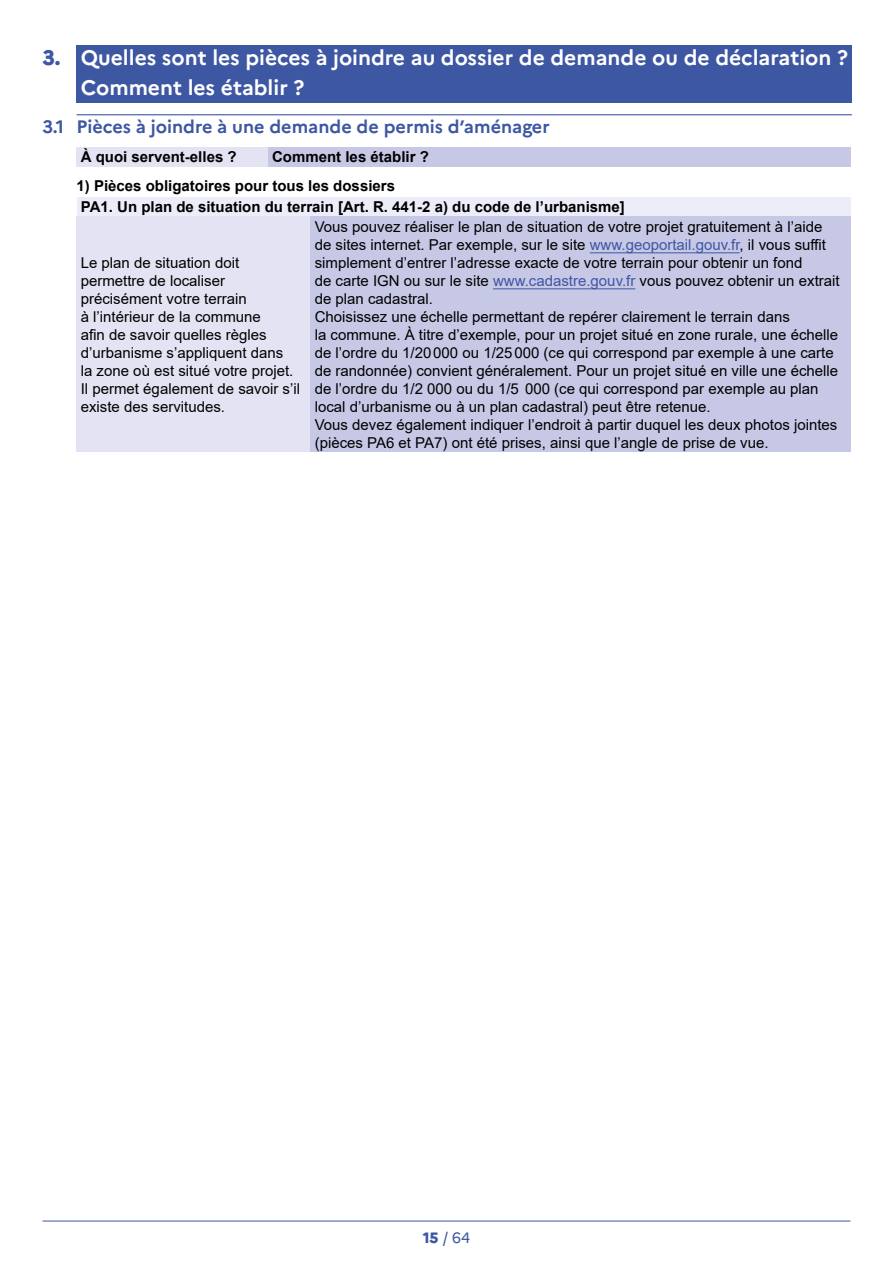
<style>
.page{position:relative;width:893px;height:1263px;background:#fff}
.page>*{position:absolute;margin:0;border:0;box-sizing:border-box;transform-origin:0 0}
.t1{font:700 21px/30px "Marianne";color:#fff}
.t2{font:700 18px "Marianne";color:#3e57a3}
.t3{font:15px/18px "Arial";color:#000}
.t4{font:700 15px/21.1px "Arial";color:#000}
.t5{font:15px "Marianne";color:#3e57a3}
.s1{font-weight:800;color:#3e57a3}
.s2{color:#3e57a3}
.s3{font-weight:800}
</style>
<div class="page">
<hr style="left:43px;top:1221px;width:807px;height:1px;background:#3e57a3">
<div style="left:77px;top:45px;width:775px;height:57px;background:#3e57a3"></div>
<hr style="left:77px;top:114px;width:775px;height:1px;background:#3e57a3">
<div style="left:77px;top:147px;width:191px;height:19px;background:#e3e3f3"></div>
<div style="left:268px;top:147px;width:582px;height:19px;background:#c7c8e6"></div>
<div style="left:77px;top:197px;width:773px;height:20px;background:#ecedf8"></div>
<div style="left:77px;top:217px;width:233px;height:235px;background:#e3e3f3"></div>
<div style="left:310px;top:217px;width:540px;height:235px;background:#c7c8e6"></div>
<hr style="left:590px;top:252px;width:150px;height:1px;background:#3e57a3">
<hr style="left:493px;top:288px;width:142px;height:1px;background:#3e57a3">
<h1 class="t1" style="left:81px;top:43px;width:769px;text-indent:-38px"><span class="s1">3.</span> Quelles sont les pièces à joindre au dossier de demande ou de déclaration ?<br>Comment les établir ?</h1>
<p class="t2" style="left:43px;top:115px;width:509px">3.1 Pièces à joindre à une demande de permis d’aménager</p>
<p class="t4" style="left:81px;top:147px;width:157px">À quoi servent-elles ?</p>
<p class="t4" style="left:272px;top:147px;width:158px">Comment les établir ?</p>
<p class="t4" style="left:77px;top:176px;width:550px">1) Pièces obligatoires pour tous les dossiers<br>PA1. Un plan de situation du terrain [Art. R. 441-2 a) du code de l’urbanisme]</p>
<p class="t3" style="left:81px;top:253px;width:221px">Le plan de situation doit permettre de localiser précisément votre terrain<br>à l’intérieur de la commune<br>afin de savoir quelles règles d’urbanisme s’appliquent dans<br>la zone où est situé votre projet.<br>Il permet également de savoir s’il existe des servitudes.</p>
<p class="t3" style="left:315px;top:217px;width:526px">Vous pouvez réaliser le plan de situation de votre projet gratuitement à l’aide de sites internet. Par exemple, sur le site <span class="s2">www.geoportail.gouv.fr</span>, il vous suffit simplement d’entrer l’adresse exacte de votre terrain pour obtenir un fond<br>de carte IGN ou sur le site <span class="s2">www.cadastre.gouv.fr</span> vous pouvez obtenir un extrait de plan cadastral.<br>Choisissez une échelle permettant de repérer clairement le terrain dans<br>la commune. À titre d’exemple, pour un projet situé en zone rurale, une échelle de l’ordre du 1/20000 ou 1/25000 (ce qui correspond par exemple à une carte de randonnée) convient généralement. Pour un projet situé en ville une échelle de l’ordre du 1/2 000 ou du 1/5 000 (ce qui correspond par exemple au plan local d’urbanisme ou à un plan cadastral) peut être retenue.<br>Vous devez également indiquer l’endroit à partir duquel les deux photos jointes (pièces PA6 et PA7) ont été prises, ainsi que l’angle de prise de vue.</p>
<p class="t5" style="left:423px;top:1228px;width:49px"><span class="s3">15</span> / 64</p>
</div>
